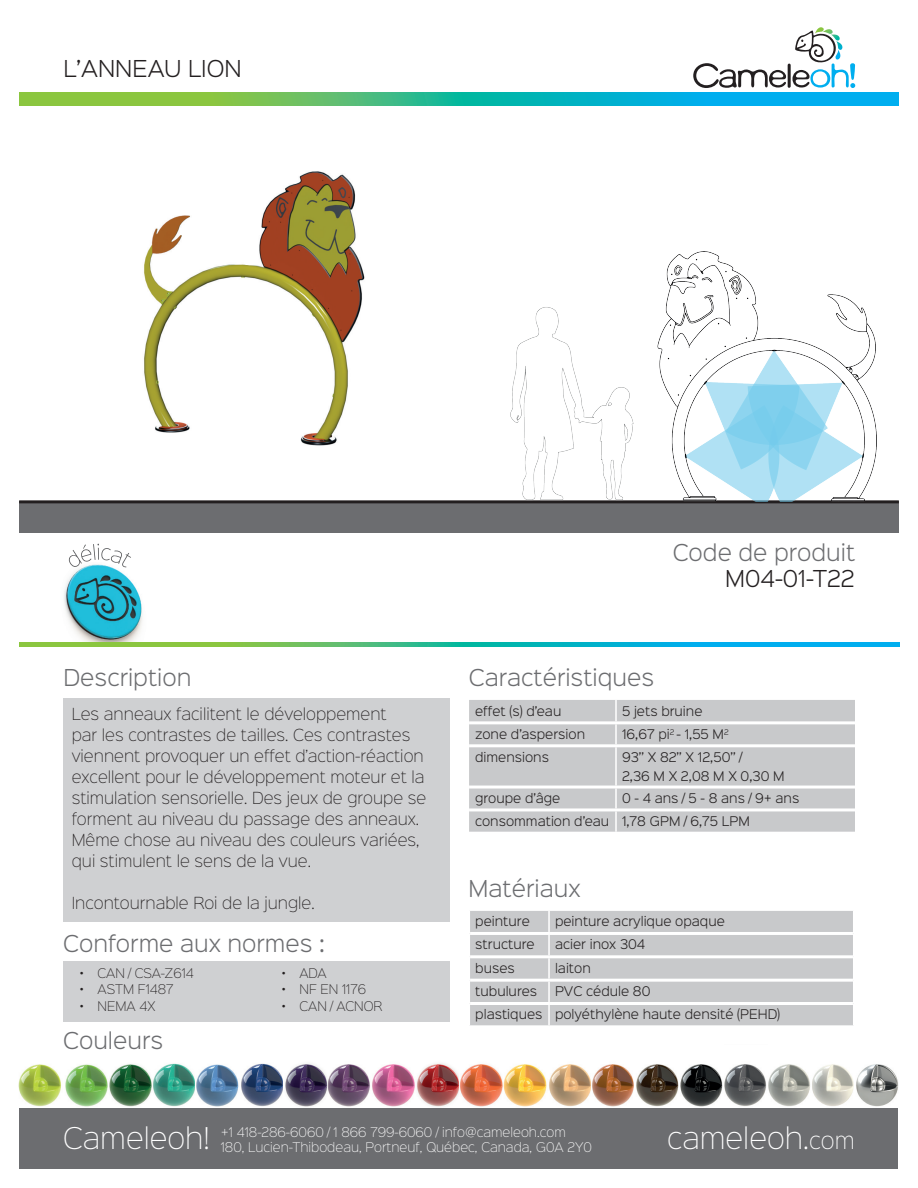
<style>
.page{position:relative;width:918px;height:1188px;background:#fff}
.page>*{position:absolute;margin:0;border:0;box-sizing:border-box;transform-origin:0 0}
.t1{font:27px "Sinkin Sans 200 X Light";color:#fff}
.t2{font:300 21px "Sinkin Sans 300";color:#6c6d70}
.t3{font:300 21px "Sinkin Sans 300";color:#231f20}
.t4{font:15px/21px "Sinkin Sans 200 X Light";color:#231f20}
.t5{font:300 12px/23.4px "Sinkin Sans 300";color:#231f20}
.t6{font:12px "Sinkin Sans 200 X Light";color:#fff}
.t7{font:12px "Sinkin Sans 200 X Light";color:#231f20}
.s1{font-size:21px}
</style>
<div class="page">
<div style="left:63px;top:961px;width:386px;height:60px;background:#cfd0d2"></div>
<svg style="left:20px;top:642px;width:879px;height:4px;background:#37b899"></svg>
<svg style="left:693px;top:63px;width:93px;height:25px"></svg>
<hr style="left:788px;top:64px;width:3px;height:24px;background:#231f20;border-radius:2px">
<svg style="left:792px;top:27px;width:63px;height:61px"></svg>
<svg style="left:19px;top:92px;width:880px;height:13px;background:#36b899"></svg>
<div style="left:19px;top:502px;width:880px;height:31px;background:#6c6d70"></div>
<div style="left:19px;top:1108px;width:879px;height:61px;background:#6c6d70"></div>
<img style="left:374px;top:1063px;width:129px;height:44px">
<img style="left:153px;top:1063px;width:130px;height:44px">
<img style="left:67px;top:1064px;width:85px;height:43px">
<img style="left:18px;top:1064px;width:49px;height:43px">
<img style="left:549px;top:1064px;width:42px;height:43px">
<img style="left:812px;top:1064px;width:87px;height:43px">
<img style="left:592px;top:1064px;width:175px;height:43px">
<img style="left:768px;top:1064px;width:42px;height:43px">
<img style="left:328px;top:1064px;width:46px;height:43px">
<img style="left:285px;top:1064px;width:43px;height:43px">
<img style="left:503px;top:1064px;width:44px;height:43px">
<hr style="left:19px;top:500px;width:880px;height:3px;background:#231f20">
<div style="left:470px;top:911px;width:383px;height:114px;background:#c8c9cb"></div>
<hr style="left:548px;top:911px;width:2px;height:21px;background:#fff">
<hr style="left:548px;top:935px;width:2px;height:20px;background:#fff">
<hr style="left:548px;top:958px;width:2px;height:21px;background:#fff">
<hr style="left:548px;top:982px;width:2px;height:20px;background:#fff">
<hr style="left:548px;top:1005px;width:2px;height:20px;background:#fff">
<hr style="left:470px;top:932px;width:79px;height:3px;background:#fff">
<hr style="left:549px;top:932px;width:304px;height:3px;background:#fff">
<hr style="left:470px;top:955px;width:79px;height:3px;background:#fff">
<hr style="left:549px;top:955px;width:304px;height:3px;background:#fff">
<hr style="left:470px;top:979px;width:79px;height:3px;background:#fff">
<hr style="left:549px;top:979px;width:304px;height:3px;background:#fff">
<hr style="left:470px;top:1002px;width:79px;height:3px;background:#fff">
<hr style="left:549px;top:1002px;width:304px;height:3px;background:#fff">
<img style="left:64px;top:568px;width:78px;height:73px">
<svg style="left:68px;top:544px;width:63px;height:24px"></svg>
<img style="left:144px;top:171px;width:221px;height:275px">
<div style="left:63px;top:707px;width:386px;height:215px;background:#cfd0d2"></div>
<div style="left:63px;top:699px;width:386px;height:179px;background:#cfd0d2"></div>
<div style="left:469px;top:700px;width:386px;height:132px;background:#c8c9cb"></div>
<hr style="left:615px;top:700px;width:2px;height:21px;background:#fff">
<hr style="left:615px;top:724px;width:2px;height:20px;background:#fff">
<hr style="left:615px;top:747px;width:2px;height:39px;background:#fff">
<svg style="left:615px;top:789px;width:2px;height:19px"></svg>
<hr style="left:615px;top:811px;width:2px;height:21px;background:#fff">
<hr style="left:469px;top:721px;width:147px;height:3px;background:#fff">
<hr style="left:616px;top:721px;width:239px;height:3px;background:#fff">
<hr style="left:469px;top:744px;width:147px;height:3px;background:#fff">
<hr style="left:616px;top:744px;width:239px;height:3px;background:#fff">
<hr style="left:469px;top:786px;width:147px;height:3px;background:#fff">
<hr style="left:616px;top:786px;width:239px;height:3px;background:#fff">
<hr style="left:469px;top:808px;width:147px;height:3px;background:#fff">
<hr style="left:616px;top:808px;width:239px;height:3px;background:#fff">
<img style="left:510px;top:251px;width:366px;height:251px">
<h2 class="t3" style="left:63px;top:51px;width:180px">L’ANNEAU LION</h2>
<h2 class="t2" style="left:673px;top:535px;width:184px">Code de produit</h2>
<h2 class="t3" style="left:725px;top:562px;width:131px">M04-01-T22</h2>
<h2 class="t2" style="left:63px;top:661px;width:129px">Description</h2>
<h2 class="t2" style="left:469px;top:661px;width:187px">Caractéristiques</h2>
<p class="t4" style="left:72px;top:702px;width:356px">Les anneaux facilitent le développement<br>par les contrastes de tailles. Ces contrastes viennent provoquer un effet d’action-réaction excellent pour le développement moteur et la stimulation sensorielle. Des jeux de groupe se forment au niveau du passage des anneaux.<br>Même chose au niveau des couleurs variées, qui stimulent le sens de la vue.</p>
<p class="t4" style="left:72px;top:891px;width:245px">Incontournable Roi de la jungle.</p>
<h2 class="t2" style="left:63px;top:926px;width:263px">Conforme aux normes :</h2>
<p class="t7" style="left:80px;top:963px;width:115px">• CAN / CSA-Z614</p>
<p class="t7" style="left:80px;top:980px;width:95px">• ASTM F1487</p>
<p class="t7" style="left:80px;top:996px;width:77px">• NEMA 4X</p>
<h2 class="t2" style="left:63px;top:1023px;width:101px">Couleurs</h2>
<p class="t7" style="left:282px;top:963px;width:46px">• ADA</p>
<p class="t7" style="left:282px;top:980px;width:85px">• NF EN 1176</p>
<p class="t7" style="left:282px;top:996px;width:101px">• CAN / ACNOR</p>
<p class="t5" style="left:475px;top:698px;width:88px">effet (s) d’eau</p>
<p class="t5" style="left:622px;top:698px;width:82px">5 jets bruine</p>
<p class="t5" style="left:475px;top:721px;width:112px">zone d’aspersion</p>
<p class="t5" style="left:622px;top:721px;width:108px">16,67 pi<sup>2</sup> - 1,55 M<sup>2</sup></p>
<p class="t5" style="left:475px;top:744px;width:75px">dimensions</p>
<p class="t5" style="left:622px;top:746px;width:164px;line-height:19.5px">93’’ X 82’’ X 12,50’’ /<br>2,36 M X 2,08 M X 0,30 M</p>
<p class="t5" style="left:475px;top:785px;width:87px">groupe d’âge</p>
<p class="t5" style="left:475px;top:786px;width:326px;line-height:23px;text-indent:147px">0 - 4 ans / 5 - 8 ans / 9+ ans consommation d’eau 1,78 GPM / 6,75 LPM</p>
<h2 class="t2" style="left:469px;top:871px;width:114px">Matériaux</h2>
<p class="t5" style="left:475px;top:908px;width:56px">peinture</p>
<p class="t5" style="left:555px;top:908px;width:171px">peinture acrylique opaque</p>
<p class="t5" style="left:475px;top:932px;width:61px">structure</p>
<p class="t5" style="left:555px;top:932px;width:92px">acier inox 304</p>
<p class="t5" style="left:475px;top:955px;width:41px">buses</p>
<p class="t5" style="left:555px;top:955px;width:37px">laiton</p>
<p class="t5" style="left:475px;top:978px;width:63px">tubulures</p>
<p class="t5" style="left:475px;top:978px;width:306px;text-indent:80px">PVC cédule 80<br>plastiques polyéthylène haute densité (PEHD)</p>
<h1 class="t1" style="left:63px;top:1116px;width:148px">Cameleoh!</h1>
<p class="t6" style="left:221px;top:1122px;width:346px">+1 418-286-6060 / 1 866 799-6060 / info@cameleoh.com</p>
<p class="t6" style="left:221px;top:1137px;width:373px">180, Lucien-Thibodeau, Portneuf, Québec, Canada, G0A 2Y0</p>
<h1 class="t1" style="left:667px;top:1116px;width:189px">cameleoh.<span class="s1">com</span></h1>
</div>
